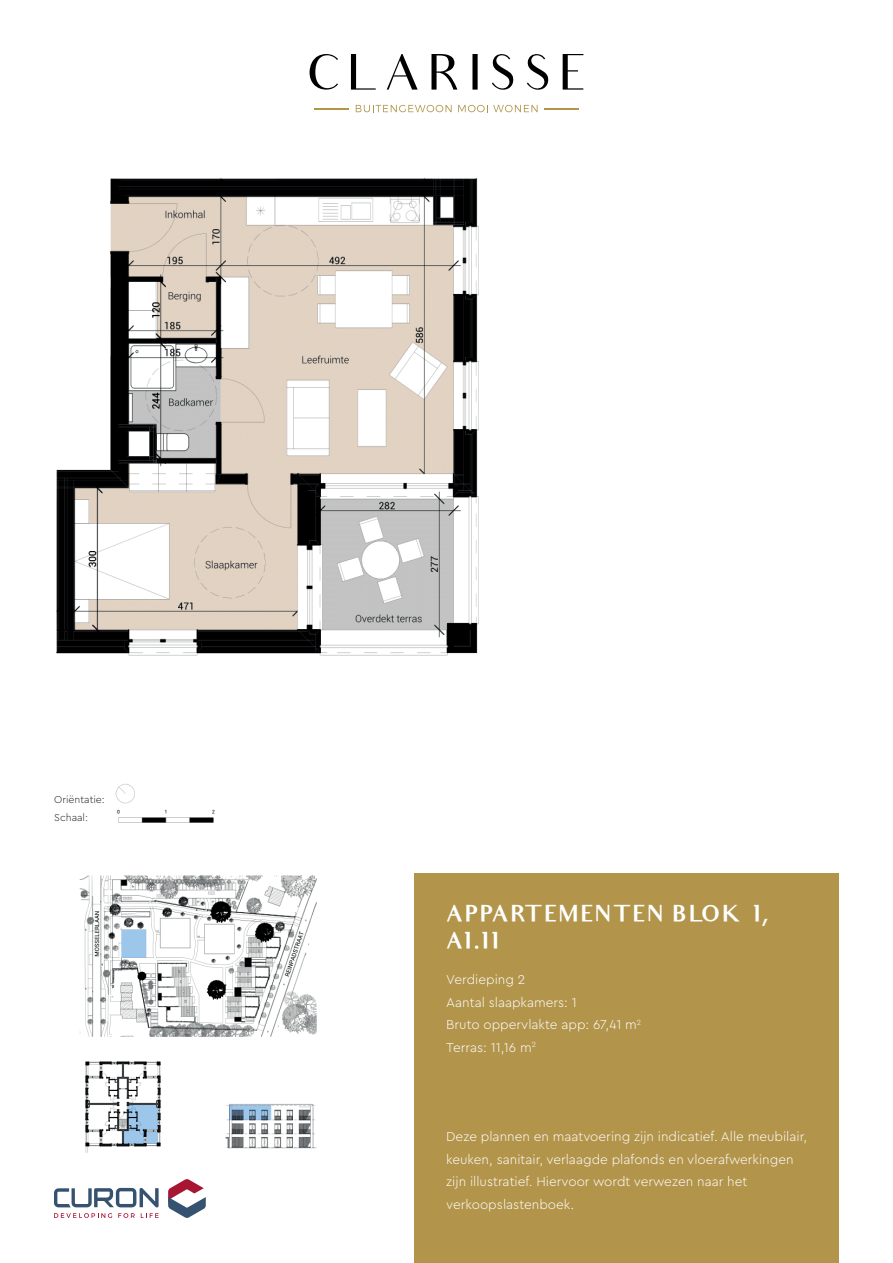
<style>
.page{position:relative;width:893px;height:1263px;background:#fff}
.page>*{position:absolute;margin:0;border:0;box-sizing:border-box;transform-origin:0 0}
.t1{font:700 21.75px/27px "Audrey";letter-spacing:.075em;color:#fff}
.t2{font:300 13.5px/22.5px "Cera Pro";color:#fff}
.t3{font:300 10.5px/18.3px "Cera Pro";color:#231f20}
</style>
<div class="page">
<img style="left:79px;top:873px;width:348px;height:280px">
<div style="left:414px;top:874px;width:425px;height:389px;background:#b2954b"></div>
<svg style="left:310px;top:54px;width:28px;height:36px"></svg>
<svg style="left:351px;top:54px;width:25px;height:36px"></svg>
<svg style="left:387px;top:54px;width:31px;height:36px"></svg>
<svg style="left:431px;top:54px;width:26px;height:36px"></svg>
<svg style="left:472px;top:54px;width:6px;height:36px"></svg>
<svg style="left:492px;top:54px;width:21px;height:36px"></svg>
<svg style="left:527px;top:54px;width:21px;height:36px"></svg>
<svg style="left:563px;top:54px;width:20px;height:36px"></svg>
<svg style="left:356px;top:105px;width:96px;height:7px"></svg>
<svg style="left:458px;top:105px;width:80px;height:7px"></svg>
<hr style="left:314px;top:108px;width:35px;height:1px;background:#b2954b">
<hr style="left:544px;top:108px;width:35px;height:1px;background:#b2954b">
<img style="left:56px;top:178px;width:423px;height:478px">
<img style="left:115px;top:784px;width:100px;height:39px">
<svg style="left:168px;top:1179px;width:38px;height:39px"></svg>
<svg style="left:54px;top:1213px;width:58px;height:5px"></svg>
<svg style="left:118px;top:1213px;width:17px;height:5px"></svg>
<svg style="left:141px;top:1213px;width:18px;height:5px"></svg>
<svg style="left:54px;top:1188px;width:105px;height:19px"></svg>
<p class="t3" style="left:54px;top:790px;width:52px">Oriëntatie:<br>Schaal:</p>
<h1 class="t1" style="left:446px;top:901px;width:325px">APPART EMENT EN BLOK 1,<br>A1.11</h1>
<p class="t2" style="left:446px;top:968px;width:197px">Verdieping 2<br>Aantal slaapkamers: 1<br>Bruto oppervlakte app: 67,41 m<sup>2<br></sup>Terras: 11,16 m<sup>2</sup></p>
<p class="t2" style="left:446px;top:1125px;width:362px">Deze plannen en maatvoering zijn indicatief. Alle meubilair, keuken, sanitair, verlaagde plafonds en vloerafwerkingen zijn illustratief. Hiervoor wordt verwezen naar het verkoopslastenboek.</p>
</div>
